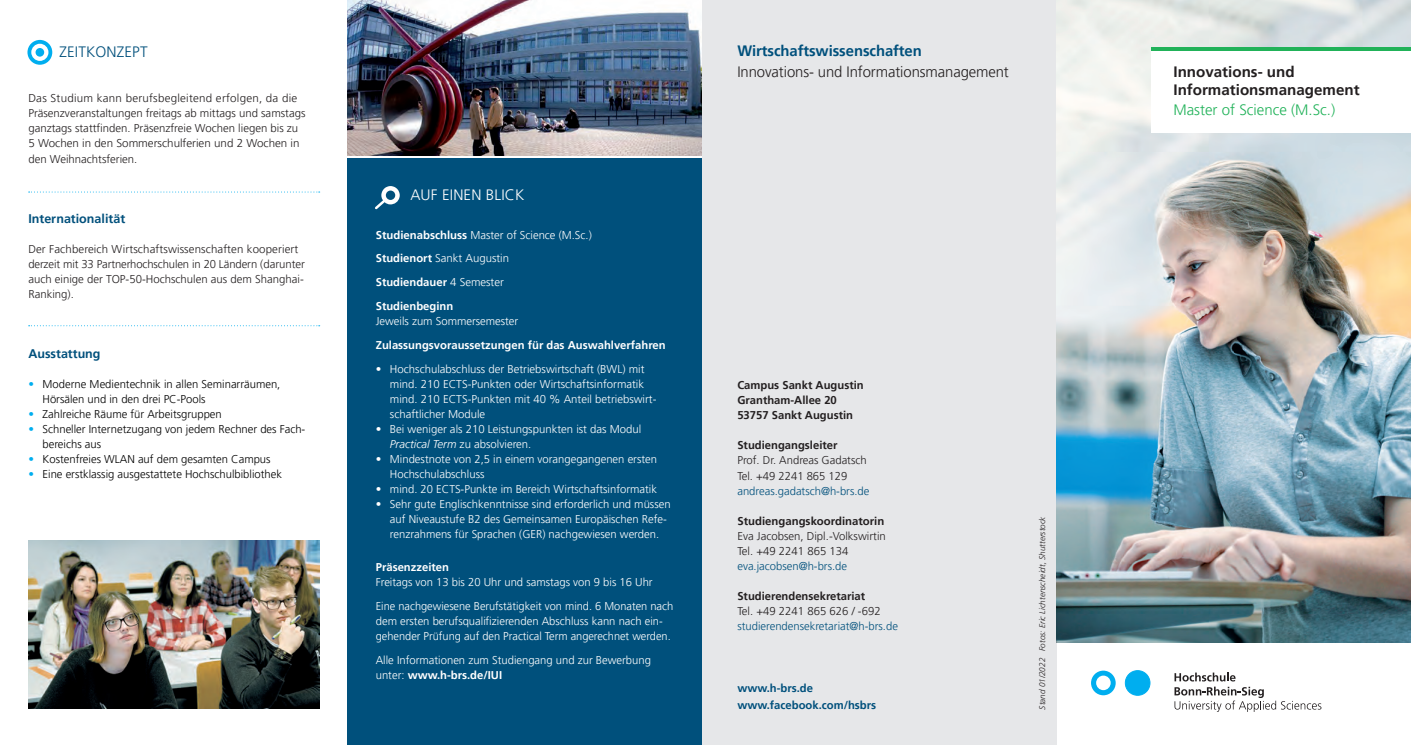
<style>
.page{position:relative;width:1411px;height:745px;background:#fff}
.page>*{position:absolute;margin:0;border:0;box-sizing:border-box;transform-origin:0 0}
.t1{font:700 15px/17.5px "Frutiger LT Pro";color:#231f20}
.t2{font:300 15px "Frutiger LT Pro";letter-spacing:-.005em;color:#231f20}
.t3{font:700 15px "Frutiger LT Pro";letter-spacing:-.005em;color:#00507c}
.t4{font:300 15px "Frutiger LT Pro";color:#21b259}
.t5{font:300 15px "Frutiger LT Pro";letter-spacing:.01em;color:#fff}
.t6{font:300 15px "Frutiger LT Pro";letter-spacing:.01em;color:#00507c}
.t7{font:700 12.5px "Frutiger LT Pro";color:#00507c}
.t8{font:300 11.25px/15px "Frutiger LT Pro";color:#fff}
.t9{font:300 11.25px/15px "Frutiger LT Pro";color:#231f20}
.t10{font:300 11.25px/15px "Frutiger LT Pro";color:#000}
.t11{font:700 11.25px/23.9px "Frutiger LT Pro";color:#fff}
.t12{font:700 11.25px/15px "Frutiger LT Pro";color:#231f20}
.t13{font:300 11.25px "Frutiger LT Pro";color:#00507c}
.t14{font:700 11.25px/17.5px "Frutiger LT Pro";color:#00507c}
.t15{font:italic 300 8.12px "Frutiger LT Pro";color:#231f20}
.s1{color:#00aeef}
.s2{font-weight:300}
.s3{font-style:italic}
.s4{font-weight:700}
</style>
<div class="page">
<div style="left:347px;top:159px;width:355px;height:585px;background:#00507c"></div>
<div style="left:702px;top:0;width:354px;height:744px;background:#e6e7e9"></div>
<img style="left:1056px;top:0;width:354px;height:642px">
<div style="left:1151px;top:49px;width:259px;height:84px;background:#fff"></div>
<hr style="left:1151px;top:47px;width:259px;height:4px;background:#21b259">
<img style="left:347px;top:0;width:355px;height:155px">
<svg style="left:27px;top:40px;width:25px;height:25px"></svg>
<div style="left:31px;top:44px;width:17px;height:17px;background:#fff;border-radius:50%"></div>
<div style="left:36px;top:48px;width:8px;height:9px;background:#00aeef;border-radius:50%"></div>
<svg style="left:29px;top:191px;width:291px;height:1px"></svg>
<svg style="left:29px;top:325px;width:291px;height:1px"></svg>
<img style="left:28px;top:540px;width:291px;height:168px">
<svg style="left:375px;top:186px;width:25px;height:24px"></svg>
<div style="left:1125px;top:670px;width:24px;height:24px;background:#00aeef;border-radius:50%"></div>
<div style="left:1125px;top:670px;width:24px;height:25px;border:1px solid #00aeef;border-radius:50%"></div>
<svg style="left:1174px;top:672px;width:147px;height:39px"></svg>
<svg style="left:1091px;top:670px;width:24px;height:24px"></svg>
<h1 class="t6" style="left:59px;top:43px;width:90px">ZEITKONZEPT</h1>
<p class="t9" style="left:28px;top:91px;width:278px">Das Studium kann berufsbegleitend erfolgen, da die Präsenzveranstaltungen freitags ab mittags und samstags ganztags stattfinden. Präsenzfreie Wochen liegen bis zu 5 Wochen in den Sommerschulferien und 2 Wochen in den Weihnachtsferien.</p>
<p class="t7" style="left:28px;top:211px;width:98px">Internationalität</p>
<p class="t9" style="left:28px;top:241px;width:278px">Der Fachbereich Wirtschaftswissenschaften kooperiert derzeit mit 33 Partnerhochschulen in 20 Ländern (darunter auch einige der TOP-50-Hochschulen aus dem Shanghai-Ranking).</p>
<p class="t7" style="left:28px;top:346px;width:74px">Ausstattung</p>
<p class="t10" style="left:43px;top:376px;width:239px;text-indent:-14px"><span class="s1">•</span> Moderne Medientechnik in allen Seminarräumen,<br>Hörsälen und in den drei PC-Pools</p>
<p class="t10" style="left:28px;top:406px;width:195px"><span class="s1">•</span> Zahlreiche Räume für Arbeitsgruppen</p>
<p class="t10" style="left:43px;top:421px;width:264px;text-indent:-14px"><span class="s1">•</span> Schneller Internetzugang von jedem Rechner des Fach&shy;bereichs aus</p>
<p class="t10" style="left:28px;top:451px;width:244px"><span class="s1">•</span> Kostenfreies WLAN auf dem gesamten Campus</p>
<p class="t10" style="left:28px;top:466px;width:255px"><span class="s1">•</span> Eine erstklassig ausgestattete Hochschulbibliothek</p>
<h1 class="t5" style="left:410px;top:185px;width:116px">AUF EINEN BLICK</h1>
<p class="t11" style="left:376px;top:222px;width:217px">Studienabschluss <span class="s2">Master of Science (M.Sc.)<br></span>Studienort <span class="s2">Sankt Augustin<br></span>Studiendauer <span class="s2">4 Semester<br></span>Studienbeginn</p>
<p class="t8" style="left:376px;top:313px;width:144px">Jeweils zum Sommersemester</p>
<p class="t11" style="left:376px;top:333px;width:291px">Zulassungsvoraussetzungen für das Auswahlverfahren</p>
<p class="t8" style="left:390px;top:361px;width:268px;text-indent:-14px">• Hochschulabschluss der Betriebswirtschaft (BWL) mit mind. 210 ECTS-Punkten oder Wirtschaftsinformatik mind. 210 ECTS-Punkten mit 40 % Anteil betriebswirt&shy;schaftlicher Module</p>
<p class="t8" style="left:390px;top:421px;width:253px;text-indent:-14px">• Bei weniger als 210 Leistungspunkten ist das Modul<br><span class="s3">Practical Term</span> zu absolvieren.</p>
<p class="t8" style="left:390px;top:451px;width:268px;text-indent:-14px">• Mindestnote von 2,5 in einem vorangegangenen ersten<br>Hochschulabschluss</p>
<p class="t8" style="left:376px;top:481px;width:283px">• mind. 20 ECTS-Punkte im Bereich Wirtschaftsinformatik</p>
<p class="t8" style="left:390px;top:496px;width:282px;text-indent:-14px">• Sehr gute Englischkenntnisse sind erforderlich und müssen auf Niveaustufe B2 des Gemeinsamen Europäischen Refe&shy;renzrahmens für Sprachen (GER) nachgewiesen werden.</p>
<p class="t11" style="left:376px;top:555px;width:75px">Präsenzzeiten</p>
<p class="t8" style="left:376px;top:570px;width:299px;line-height:23.9px">Freitags von 13 bis 20 Uhr und samstags von 9 bis 16 Uhr<br>Eine nachgewiesene Berufstätigkeit von mind. 6 Monaten nach</p>
<p class="t8" style="left:376px;top:613px;width:296px">dem ersten berufsqualifizierenden Abschluss kann nach ein&shy;gehender Prüfung auf den Practical Term angerechnet werden.</p>
<p class="t8" style="left:376px;top:652px;width:277px">Alle Informationen zum Studiengang und zur Bewerbung unter: <span class="s4">www.h-brs.de/IUI</span></p>
<h1 class="t3" style="left:737px;top:42px;width:186px">Wirtschaftswissenschaften</h1>
<h1 class="t2" style="left:737px;top:62px;width:273px">Innovations- und Informationsmanagement</h1>
<p class="t12" style="left:737px;top:378px;width:128px">Campus Sankt Augustin<br>Grantham-Allee 20<br>53757 Sankt Augustin</p>
<p class="t12" style="left:737px;top:438px;width:102px">Studiengangsleiter</p>
<p class="t9" style="left:737px;top:453px;width:131px">Prof. Dr. Andreas Gadatsch<br>Tel. +49 2241 865 129</p>
<p class="t13" style="left:737px;top:483px;width:133px">andreas.gadatsch@h-brs.de</p>
<p class="t12" style="left:737px;top:513px;width:148px">Studiengangskoordinatorin</p>
<p class="t9" style="left:737px;top:528px;width:150px">Eva Jacobsen, Dipl.-Volkswirtin<br>Tel. +49 2241 865 134</p>
<p class="t13" style="left:737px;top:558px;width:111px">eva.jacobsen@h-brs.de</p>
<p class="t12" style="left:737px;top:588px;width:129px">Studierendensekretariat</p>
<p class="t9" style="left:737px;top:603px;width:145px">Tel. +49 2241 865 626 / -692</p>
<p class="t13" style="left:737px;top:618px;width:162px">studierendensekretariat@h-brs.de</p>
<p class="t14" style="left:737px;top:678px;width:140px">www.h-brs.de www.facebook.com/hsbrs</p>
<p class="t15" style="left:1037px;top:709px;width:194px;rotate:-90deg">Stand 01/2022 Fotos: Eric Lichtenscheidt, Shutterstock</p>
<h1 class="t1" style="left:1173px;top:63px;width:188px">Innovations- und<br>Informationsmanagement</h1>
<h1 class="t4" style="left:1173px;top:101px;width:163px">Master of Science (M.Sc.)</h1>
</div>
